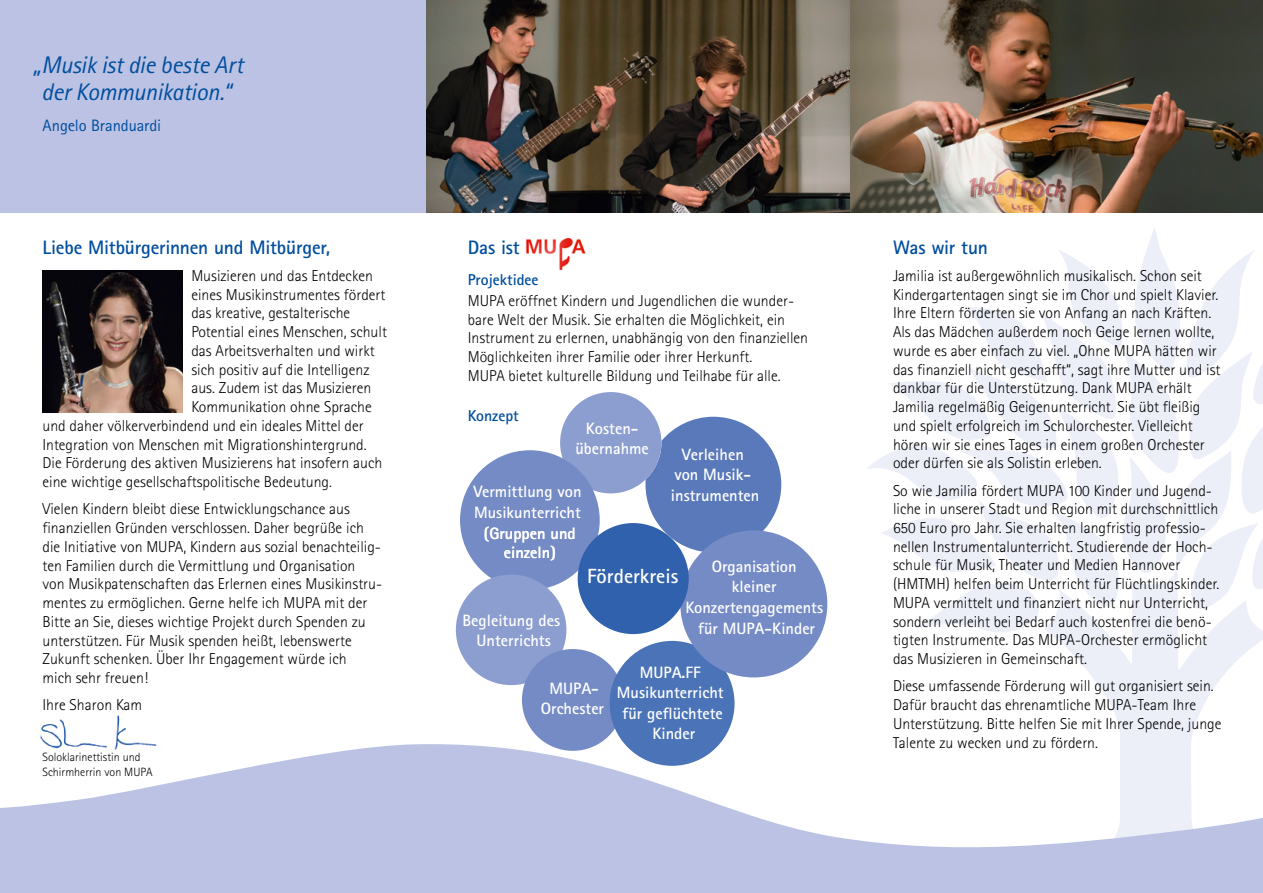
<style>
.page{position:relative;width:1263px;height:893px;background:#fff}
.page>*{position:absolute;margin:0;border:0;box-sizing:border-box;transform-origin:0 0}
.t1{font:italic 24px/27px "Rotis Sans Serif";letter-spacing:-.015em;color:#004e9e;text-align:center}
.t2{font:700 20.55px "Rotis Sans Serif";color:#fff}
.t3{font:700 19.5px "Rotis Sans Serif";letter-spacing:-.01em;color:#004e9e}
.t4{font:16.5px "Rotis Sans Serif";letter-spacing:-.005em;color:#004e9e}
.t5{font:700 16.35px/20.5px "Rotis Sans Serif";color:#fff;text-align:center}
.t6{font:300 15.75px/18.8px "Rotis Sans Serif";color:#000}
.t7{font:700 15.75px "Rotis Sans Serif";color:#004e9e}
.t8{font:300 12px/15px "Rotis Sans Serif";color:#000}
</style>
<div class="page">
<svg style="left:1048px;top:632px;width:215px;height:108px;fill:#eceef8"></svg>
<svg style="left:867px;top:228px;width:396px;height:404px"></svg>
<svg style="left:0;top:740px;width:1263px;height:153px;fill:#bbc2e3"></svg>
<img style="left:425px;top:0;width:425px;height:213px">
<div style="left:0;top:0;width:425px;height:213px;background:#bbc2e3"></div>
<img style="left:850px;top:0;width:413px;height:213px">
<img style="left:28px;top:715px;width:137px;height:36px">
<img style="left:525px;top:239px;width:61px;height:31px">
<img style="left:43px;top:271px;width:140px;height:141px">
<svg style="left:645px;top:417px;width:136px;height:135px;background:#6f8ac3"></svg>
<div style="left:560px;top:392px;width:101px;height:101px;background:#8c9dcf;border-radius:50%"></div>
<div style="left:460px;top:450px;width:140px;height:140px;background:#758bc5;border-radius:50%"></div>
<div style="left:456px;top:574px;width:110px;height:111px;background:#8c9dcf;border-radius:50%"></div>
<div style="left:522px;top:649px;width:102px;height:102px;background:#758bc5;border-radius:50%"></div>
<div style="left:610px;top:641px;width:124px;height:125px;background:#4b73b7;border-radius:50%"></div>
<div style="left:680px;top:530px;width:147px;height:147px;background:#758bc5;border-radius:50%"></div>
<div style="left:578px;top:523px;width:111px;height:111px;background:#3061ac;border-radius:50%"></div>
<h1 class="t1" style="left:33px;top:51px;width:212px">„Musik ist die beste Art der Kommunikation.“</h1>
<p class="t4" style="left:43px;top:116px;width:120px">Angelo Branduardi</p>
<p class="t3" style="left:43px;top:235px;width:289px">Liebe Mitbürgerinnen und Mitbürger,</p>
<p class="t6" style="left:191px;top:266px;width:183px">Musizieren und das Entdecken</p>
<p class="t6" style="left:191px;top:285px;width:195px">eines Musikinstrumentes fördert</p>
<p class="t6" style="left:191px;top:304px;width:160px">das kreative, gestalterische</p>
<p class="t6" style="left:191px;top:322px;width:197px">Potential eines Menschen, schult</p>
<p class="t6" style="left:191px;top:341px;width:185px">das Arbeitsverhalten und wirkt</p>
<p class="t6" style="left:191px;top:360px;width:180px">sich positiv auf die Intelligenz</p>
<p class="t6" style="left:191px;top:379px;width:181px">aus. Zudem ist das Musizieren</p>
<p class="t6" style="left:191px;top:397px;width:182px">Kommunikation ohne Sprache</p>
<p class="t6" style="left:43px;top:416px;width:323px">und daher völkerverbindend und ein ideales Mittel der</p>
<p class="t6" style="left:43px;top:435px;width:326px">Integration von Menschen mit Migrationshintergrund.</p>
<p class="t6" style="left:43px;top:454px;width:341px">Die Förderung des aktiven Musizierens hat insofern auch</p>
<p class="t6" style="left:43px;top:472px;width:291px">eine wichtige gesellschaftspolitische Bedeutung.</p>
<p class="t6" style="left:43px;top:500px;width:340px">Vielen Kindern bleibt diese Entwicklungschance aus finanziellen Gründen verschlossen. Daher begrüße ich die Initiative von MUPA, Kindern aus sozial benachteilig&shy;ten Familien durch die Vermittlung und Organisation von Musikpatenschaften das Erlernen eines Musikinstru&shy;mentes zu ermöglichen. Gerne helfe ich MUPA mit der Bitte an Sie, dieses wichtige Projekt durch Spenden zu unterstützen. Für Musik spenden heißt, lebenswerte Zukunft schenken. Über Ihr Engagement würde ich<br>mich sehr freuen!</p>
<p class="t6" style="left:43px;top:696px;width:101px">Ihre Sharon Kam</p>
<p class="t8" style="left:43px;top:750px;width:111px">Soloklarinettistin und<br>Schirmherrin von MUPA</p>
<p class="t3" style="left:468px;top:235px;width:54px">Das ist</p>
<p class="t7" style="left:468px;top:270px;width:72px">Projektidee</p>
<p class="t6" style="left:468px;top:291px;width:342px">MUPA eröffnet Kindern und Jugendlichen die wunder&shy;bare Welt der Musik. Sie erhalten die Möglichkeit, ein Instrument zu erlernen, unabhängig von den finanziellen Möglichkeiten ihrer Familie oder ihrer Herkunft.<br>MUPA bietet kulturelle Bildung und Teilhabe für alle.</p>
<p class="t7" style="left:468px;top:406px;width:53px">Konzept</p>
<p class="t5" style="left:575px;top:419px;width:75px;line-height:19.6px">Kosten&shy;übernahme</p>
<p class="t5" style="left:474px;top:481px;width:109px">Vermittlung von<br>Musikunterricht (Gruppen und einzeln)</p>
<p class="t5" style="left:671px;top:443px;width:90px">Verleihen von Musik&shy;instrumenten</p>
<p class="t5" style="left:685px;top:556px;width:139px">Organisation<br>kleiner<br>Konzertengagements für MUPA-Kinder</p>
<h2 class="t2" style="left:587px;top:563px;width:93px">Förderkreis</h2>
<p class="t5" style="left:462px;top:610px;width:99px">Begleitung des<br>Unterrichts</p>
<p class="t5" style="left:549px;top:677px;width:51px">MUPA-</p>
<p class="t5" style="left:541px;top:698px;width:65px">Orchester</p>
<p class="t5" style="left:617px;top:661px;width:108px">MUPA.FF<br>Musikunterricht für geflüchtete<br>Kinder</p>
<p class="t3" style="left:893px;top:235px;width:96px">Was wir tun</p>
<p class="t6" style="left:893px;top:266px;width:329px">Jamilia ist außergewöhnlich musikalisch. Schon seit Kindergartentagen singt sie im Chor und spielt Klavier.<br>Ihre Eltern förderten sie von Anfang an nach Kräften.<br>Als das Mädchen außerdem noch Geige lernen wollte, wurde es aber einfach zu viel. „Ohne MUPA hätten wir das finanziell nicht geschafft“, sagt ihre Mutter und ist dankbar für die Unterstützung. Dank MUPA erhält Jamilia regelmäßig Geigenunterricht. Sie übt fleißig und spielt erfolgreich im Schulorchester. Vielleicht hören wir sie eines Tages in einem großen Orchester oder dürfen sie als Solistin erleben.</p>
<p class="t6" style="left:893px;top:481px;width:328px">So wie Jamilia fördert MUPA 100 Kinder und Jugend&shy;liche in unserer Stadt und Region mit durchschnittlich 650 Euro pro Jahr. Sie erhalten langfristig professio&shy;nellen Instrumentalunterricht. Studierende der Hoch&shy;schule für Musik, Theater und Medien Hannover (HMTMH) helfen beim Unterricht für Flüchtlingskinder.<br>MUPA vermittelt und finanziert nicht nur Unterricht, sondern verleiht bei Bedarf auch kostenfrei die benö&shy;tigten Instrumente. Das MUPA-Orchester ermöglicht das Musizieren in Gemeinschaft.</p>
<p class="t6" style="left:893px;top:677px;width:330px">Diese umfassende Förderung will gut organisiert sein.<br>Dafür braucht das ehrenamtliche MUPA-Team Ihre Unterstützung. Bitte helfen Sie mit Ihrer Spende, junge Talente zu wecken und zu fördern.</p>
</div>
